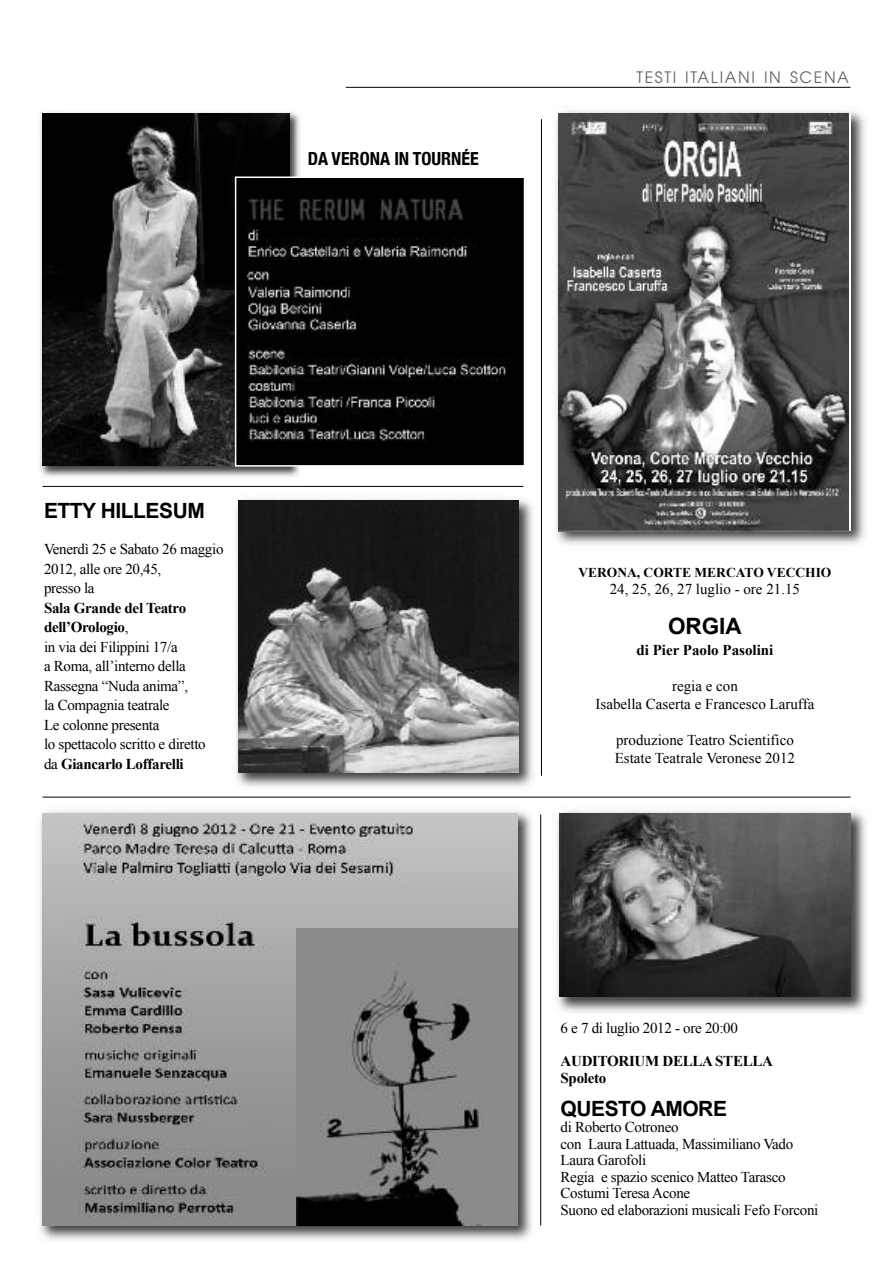
<style>
.page{position:relative;width:893px;height:1268px;background:#fff}
.page>*{position:absolute;margin:0;border:0;box-sizing:border-box;transform-origin:0 0}
.t1{font:700 22.5px "Arial";color:#000}
.t2{font:700 21px "Arial";letter-spacing:-.02em;color:#000}
.t3{font:700 condensed 18px "Helvetica Neue";color:#000}
.t4{font:15.75px "Avant Garde";letter-spacing:.105em;color:#666}
.t5{font:15px/19.5px "Times New Roman";letter-spacing:-.02em;color:#000}
.t6{font:15px/18px "Times New Roman";color:#000;text-align:center}
.t7{font:700 15px/16.5px "Times New Roman";letter-spacing:-.02em;color:#000}
.t8{font:700 15px "Times New Roman";color:#000}
.t9{font:700 13.5px "Times New Roman";color:#000}
.s1{font-weight:700}
</style>
<div class="page">
<hr style="left:346px;top:87px;width:504px;height:1px;background:#000">
<img style="left:40px;top:112px;width:261px;height:365px">
<img style="left:43px;top:114px;width:246px;height:351px">
<hr style="left:541px;top:119px;width:1px;height:656px;background:#000">
<img style="left:236px;top:498px;width:298px;height:289px">
<img style="left:238px;top:500px;width:280px;height:272px">
<hr style="left:43px;top:486px;width:480px;height:1px;background:#000">
<img style="left:557px;top:810px;width:309px;height:203px">
<img style="left:559px;top:813px;width:291px;height:183px">
<img style="left:238px;top:179px;width:284px;height:284px">
<div style="left:235px;top:176px;width:290px;height:290px;border:2px solid #fff"></div>
<img style="left:555px;top:110px;width:311px;height:435px">
<img style="left:558px;top:114px;width:291px;height:417px">
<hr style="left:43px;top:796px;width:807px;height:1px;background:#000">
<img style="left:40px;top:810px;width:492px;height:431px">
<img style="left:43px;top:813px;width:474px;height:412px">
<img style="left:297px;top:928px;width:220px;height:297px">
<hr style="left:540px;top:814px;width:1px;height:411px;background:#000">
<p class="t3" style="left:308px;top:148px;width:173px">DA VERONA IN TOURNÉE</p>
<p class="t4" style="left:636px;top:68px;width:214px">TESTI ITALIANI IN SCENA</p>
<h2 class="t2" style="left:44px;top:499px;width:162px">ETTY HILLESUM</h2>
<p class="t5" style="left:44px;top:539px;width:181px">Venerdì 25 e Sabato 26 maggio<br>2012, alle ore 20,45,<br>presso la</p>
<p class="t5" style="left:44px;top:597px;width:163px"><span class="s1">Sala Grande del Teatro dell’Orologio</span>,<br>in via dei Filippini 17/a<br>a Roma, all’interno della<br>Rassegna “Nuda anima”,<br>la Compagnia teatrale<br>Le colonne presenta<br>lo spettacolo scritto e diretto da <span class="s1">Giancarlo Loffarelli</span></p>
<p class="t9" style="left:578px;top:564px;width:255px">VERONA, CORTE MERCATO VECCHIO</p>
<p class="t6" style="left:610px;top:580px;width:192px">24, 25, 26, 27 luglio - ore 21.15</p>
<h1 class="t1" style="left:668px;top:613px;width:75px">ORGIA</h1>
<p class="t8" style="left:636px;top:641px;width:138px">di Pier Paolo Pasolini</p>
<p class="t6" style="left:595px;top:677px;width:220px">regia e con<br>Isabella Caserta e Francesco Laruffa</p>
<p class="t6" style="left:615px;top:731px;width:182px;text-align:left">produzione Teatro Scientifico<br>Estate Teatrale Veronese 2012</p>
<p class="t5" style="left:561px;top:1018px;width:179px">6 e 7 di luglio 2012 - ore 20:00</p>
<p class="t7" style="left:561px;top:1052px;width:214px">AUDITORIUM DELLA STELLA<br>Spoleto</p>
<h2 class="t2" style="left:561px;top:1096px;width:168px">QUESTO AMORE</h2>
<p class="t5" style="left:561px;top:1118px;width:259px;line-height:16.5px">di Roberto Cotroneo<br>con Laura Lattuada, Massimiliano Vado<br>Laura Garofoli<br>Regia e spazio scenico Matteo Tarasco<br>Costumi Teresa Acone<br>Suono ed elaborazioni musicali Fefo Forconi</p>
</div>
